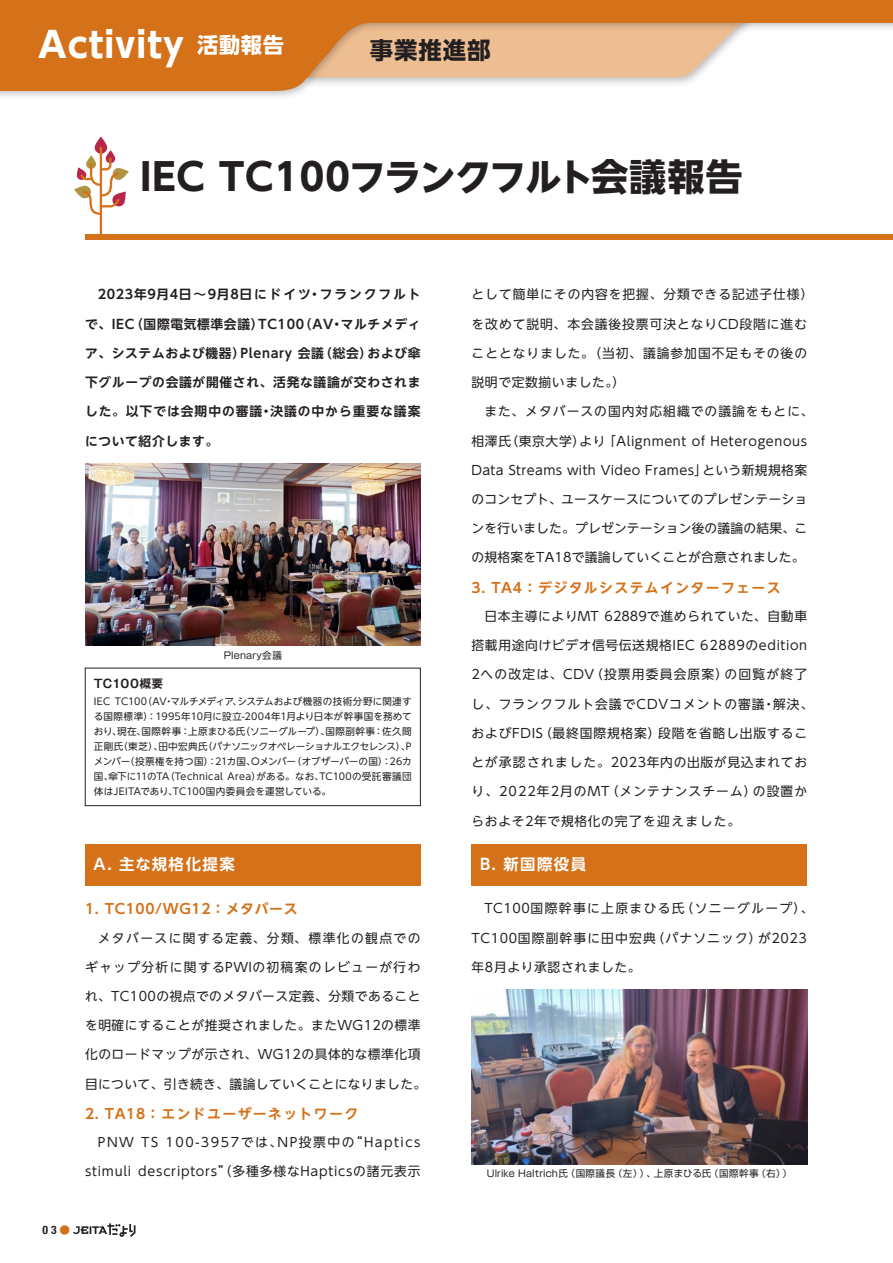
<style>
.page{position:relative;width:893px;height:1263px;background:#fff}
.page>*{position:absolute;margin:0;border:0;box-sizing:border-box;transform-origin:0 0}
.タイトル2{font:700 37.2px "UD Shin Go NT Pro";letter-spacing:.025em;color:#231f20}
.Topics{font:700 35.1px "UD Shin Go NT Pro";letter-spacing:.025em;color:#fff}
.部署{font:700 23.4px "UD Shin Go NT Pro";letter-spacing:.04em;color:#231f20}
.小見出し{font:700 15.45px "UD Shin Go NT Pro De";letter-spacing:.095em;color:#fff}
.本文12Q_UD新ゴNT_断下げなし{font:700 13.8px "UD Shin Go NT Pro De";letter-spacing:.1em;color:#d47119}
.本文12Q_UD新ゴNT_断下げなし-2{font:700 13.8px "UD Shin Go NT Pro De";letter-spacing:.05em;color:#d47119}
.本文12Q_UD新ゴNT{font:12.75px "UD Shin Go NT Pro";letter-spacing:.05em;color:#231f20}
.リード{font:700 12.75px "UD Shin Go NT Pro De";letter-spacing:.05em;color:#231f20}
.本文12Q_UD新ゴNT-2{font:12.75px "UD Shin Go NT Pro";letter-spacing:.015em;color:#231f20}
.本文12Q_UD新ゴNT-3{font:12.75px "UD Shin Go NT Pro";letter-spacing:.08em;color:#231f20}
.本文12Q_UD新ゴNT-4{font:12.75px "UD Shin Go NT Pro";letter-spacing:.03em;color:#231f20}
.本文12Q_UD新ゴNT-5{font:12.75px "UD Shin Go NT Pro";letter-spacing:.09em;color:#231f20}
.本文12Q_UD新ゴNT-6{font:12.75px "UD Shin Go NT Pro";letter-spacing:.075em;color:#231f20}
.本文12Q_UD新ゴNT-7{font:12.75px "UD Shin Go NT Pro";letter-spacing:.11em;color:#231f20}
.本文12Q_UD新ゴNT-8{font:12.75px "UD Shin Go NT Pro";letter-spacing:.12em;color:#231f20}
.本文12Q_UD新ゴNT-9{font:12.75px "UD Shin Go NT Pro";letter-spacing:.085em;color:#231f20}
.リード-2{font:700 12.75px "UD Shin Go NT Pro De";letter-spacing:.075em;color:#231f20}
.本文12Q_UD新ゴNT-10{font:12.75px "UD Shin Go NT Pro";letter-spacing:.105em;color:#231f20}
.キャプ{font:700 11.7px "Gothic MB101 Pro De";letter-spacing:.03em;color:#231f20}
.t1{font:700 condensed 11.7px "Helvetica Neue LT Std";color:#231f20}
.キャプ-2{font:9.6px/14.9px "UD Shin Go NT Pro";letter-spacing:.02em;color:#231f20;text-align:justify}
.cap{font:9.6px "Shin Go Pro";letter-spacing:.02em;color:#231f20}
.s1{font-size:21.3px}
.s2{font-family:"UD Shin Go NT Pro";font-weight:400;font-stretch:normal;font-size:10.65px;color:#d47119}
</style>
<div class="page">
<div style="left:85px;top:234px;width:808px;height:5px;background:#d47119"></div>
<hr style="left:100px;top:147px;width:2px;height:90px;background:#d47119">
<svg style="left:74px;top:139px;width:55px;height:77px"></svg>
<svg style="left:73px;top:1223px;width:62px;height:14px"></svg>
<div style="left:0;top:0;width:893px;height:102px;background:#231f20;opacity:.3"></div>
<svg style="left:0;top:0;width:893px;height:91px;fill:#d47119"></svg>
<div style="left:85px;top:843px;width:336px;height:42px;background:#d47119"></div>
<div style="left:472px;top:843px;width:335px;height:42px;background:#d47119"></div>
<div style="left:85px;top:668px;width:336px;height:138px;border:1px solid #231f20"></div>
<img style="left:85px;top:463px;width:336px;height:183px">
<img style="left:472px;top:990px;width:335px;height:174px">
<p class="Topics" style="left:38px;top:16px;width:247px">Activity <span class="s1">活動報告</span></p>
<p class="部署" style="left:370px;top:31px;width:122px">事業推進部</p>
<p class="タイトル2" style="left:140px;top:146px;width:604px">IEC TC100フランクフルト会議報告</p>
<p class="リード" style="left:98px;top:284px;width:324px">2023年9月4日～9月8日にドイツ・フランクフルト</p>
<p class="リード" style="left:85px;top:313px;width:337px">で、IEC（国際電気標準会議）TC100（AV・マルチメディ</p>
<p class="リード" style="left:85px;top:343px;width:337px">ア、システムおよび機器）Plenary 会議（総会）および傘</p>
<p class="リード" style="left:85px;top:372px;width:337px">下グループの会議が開催され、活発な議論が交わされま</p>
<p class="リード-2" style="left:85px;top:401px;width:337px">した。以下では会期中の審議・決議の中から重要な議案</p>
<p class="リード" style="left:85px;top:430px;width:135px">について紹介します。</p>
<p class="cap" style="left:224px;top:647px;width:60px">Plenary会議</p>
<p class="キャプ" style="left:94px;top:674px;width:71px">TC100概要</p>
<p class="キャプ-2" style="left:94px;top:694px;width:319px">IEC TC100（AV・マルチメディア、システムおよび機器の技術分野に関連する国際標準）：1995年10月に設立-2004年1月より日本が幹事国を務めており、現在、国際幹事：上原まひる氏（ソニーグループ）、国際副幹事：佐久間正剛氏（東芝）、田中宏典氏（パナソニックオペレーショナルエクセレンス）、Pメンバー（投票権を持つ国）：21カ国、Oメンバー（オブザーバーの国）：26カ国、傘下に11のTA（Technical Area）がある。なお、TC100の受託審議団体はJEITAであり、TC100国内委員会を運営している。</p>
<p class="小見出し" style="left:94px;top:852px;width:143px">A. 主な規格化提案</p>
<p class="本文12Q_UD新ゴNT_断下げなし-2" style="left:85px;top:898px;width:214px">1. TC100/WG12：メタバース</p>
<p class="本文12Q_UD新ゴNT-7" style="left:98px;top:927px;width:324px">メタバースに関する定義、分類、標準化の観点での</p>
<p class="本文12Q_UD新ゴNT-10" style="left:85px;top:956px;width:337px">ギャップ分析に関するPWIの初稿案のレビューが行わ</p>
<p class="本文12Q_UD新ゴNT" style="left:85px;top:986px;width:337px">れ、TC100の視点でのメタバース定義、分類であること</p>
<p class="本文12Q_UD新ゴNT" style="left:85px;top:1015px;width:337px">を明確にすることが推奨されました。またWG12の標準</p>
<p class="本文12Q_UD新ゴNT" style="left:85px;top:1044px;width:337px">化のロードマップが示され、WG12の具体的な標準化項</p>
<p class="本文12Q_UD新ゴNT-4" style="left:85px;top:1073px;width:343px">目について、引き続き、議論していくことになりました。</p>
<p class="本文12Q_UD新ゴNT_断下げなし" style="left:85px;top:1102px;width:275px">2. TA18：エンドユーザーネットワーク</p>
<p class="本文12Q_UD新ゴNT-8" style="left:98px;top:1132px;width:324px">PNW TS 100-3957では、NP投票中の“Haptics</p>
<p class="本文12Q_UD新ゴNT" style="left:85px;top:1161px;width:337px">stimuli descriptors”（多種多様なHapticsの諸元表示</p>
<p class="t1" style="left:43px;top:1223px;width:29px">03<span class="s2">●</span></p>
<p class="本文12Q_UD新ゴNT-6" style="left:472px;top:284px;width:343px">として簡単にその内容を把握、分類できる記述子仕様）</p>
<p class="本文12Q_UD新ゴNT-6" style="left:472px;top:313px;width:337px">を改めて説明、本会議後投票可決となりCD段階に進む</p>
<p class="本文12Q_UD新ゴNT-3" style="left:472px;top:343px;width:337px">こととなりました。（当初、議論参加国不足もその後の</p>
<p class="本文12Q_UD新ゴNT" style="left:472px;top:372px;width:155px">説明で定数揃いました。）</p>
<p class="本文12Q_UD新ゴNT-3" style="left:484px;top:401px;width:331px">また、メタバースの国内対応組織での議論をもとに、</p>
<p class="本文12Q_UD新ゴNT" style="left:472px;top:430px;width:337px">相澤氏（東京大学）より「Alignment of Heterogenous</p>
<p class="本文12Q_UD新ゴNT-4" style="left:472px;top:460px;width:337px">Data Streams with Video Frames」という新規規格案</p>
<p class="本文12Q_UD新ゴNT-2" style="left:472px;top:489px;width:337px">のコンセプト、ユースケースについてのプレゼンテーショ</p>
<p class="本文12Q_UD新ゴNT-2" style="left:472px;top:518px;width:337px">ンを行いました。プレゼンテーション後の議論の結果、こ</p>
<p class="本文12Q_UD新ゴNT-2" style="left:472px;top:547px;width:335px">の規格案をTA18で議論していくことが合意されました。</p>
<p class="本文12Q_UD新ゴNT_断下げなし" style="left:472px;top:576px;width:311px">3. TA4：デジタルシステムインターフェース</p>
<p class="本文12Q_UD新ゴNT" style="left:484px;top:606px;width:324px">日本主導によりMT 62889で進められていた、自動車</p>
<p class="本文12Q_UD新ゴNT" style="left:472px;top:635px;width:337px">搭載用途向けビデオ信号伝送規格IEC 62889のedition</p>
<p class="本文12Q_UD新ゴNT-5" style="left:472px;top:664px;width:337px">2への改定は、CDV（投票用委員会原案）の回覧が終了</p>
<p class="本文12Q_UD新ゴNT-3" style="left:472px;top:693px;width:343px">し、フランクフルト会議でCDVコメントの審議・解決、</p>
<p class="本文12Q_UD新ゴNT" style="left:472px;top:723px;width:337px">およびFDIS（最終国際規格案）段階を省略し出版するこ</p>
<p class="本文12Q_UD新ゴNT" style="left:472px;top:752px;width:337px">とが承認されました。2023年内の出版が見込まれてお</p>
<p class="本文12Q_UD新ゴNT-9" style="left:472px;top:781px;width:337px">り、2022年2月のMT（メンテナンスチーム）の設置か</p>
<p class="本文12Q_UD新ゴNT" style="left:472px;top:810px;width:270px">らおよそ2年で規格化の完了を迎えました。</p>
<p class="小見出し" style="left:480px;top:852px;width:108px">B. 新国際役員</p>
<p class="本文12Q_UD新ゴNT-7" style="left:484px;top:898px;width:331px">TC100国際幹事に上原まひる氏（ソニーグループ）、</p>
<p class="本文12Q_UD新ゴNT-5" style="left:472px;top:927px;width:337px">TC100国際副幹事に田中宏典（パナソニック）が2023</p>
<p class="本文12Q_UD新ゴNT" style="left:472px;top:956px;width:171px">年8月より承認されました。</p>
<p class="cap" style="left:487px;top:1165px;width:307px">Ulrike Haltrich氏（国際議長（左））、上原まひる氏（国際幹事（右））</p>
</div>
